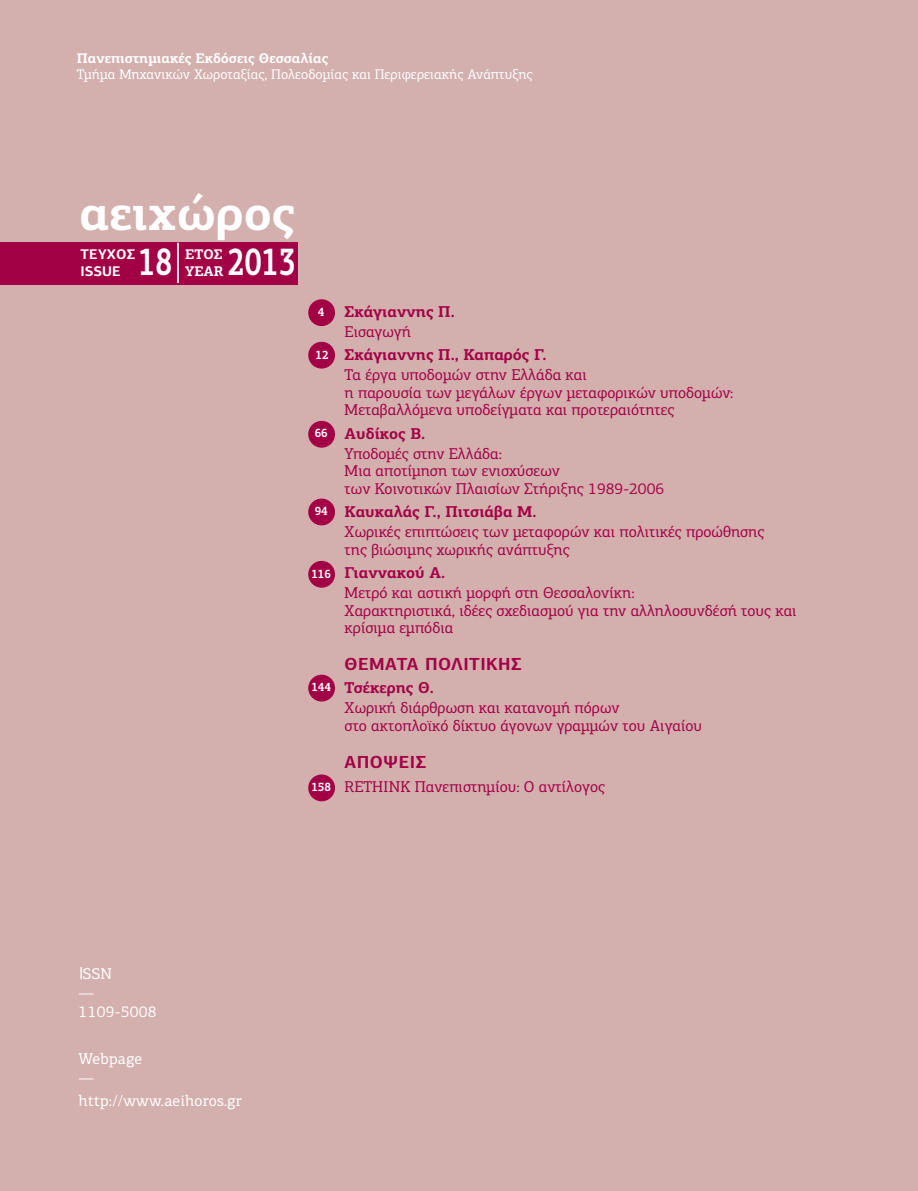
<style>
.page{position:relative;width:918px;height:1191px;background:#d3afad}
.page>*{position:absolute;margin:0;border:0;box-sizing:border-box;transform-origin:0 0}
.t1{font:700 49px "PF Centro Slab Pro";color:#fff}
.t2{font:700 39.38px "PF Centro Slab Pro";color:#fff;scale:.72 1}
.t3{font:700 17.5px "PF Centro Sans Pro";letter-spacing:.025em;color:#a30146}
.t4{font:15.75px/17.5px "PF Centro Slab Pro";color:#a30146}
.t5{font:700 15.75px "PF Centro Slab Pro";color:#a30146}
.t6{font:15.75px/19.2px "PF Centro Slab Pro";letter-spacing:.015em;color:#fff}
.t7{font:14px "PF Centro Slab Pro";color:#fff}
.t8{font:700 14px "PF Centro Slab Pro";color:#fff}
.t9{font:700 14px/16.1px "PF Centro Sans Pro";letter-spacing:.015em;color:#fff}
.t10{font:700 12.25px "PF Centro Slab Pro";color:#fff;scale:.9 1}
.s1{font-family:"UB Future";font-size:19.25px}
</style>
<div class="page">
<div style="left:308px;top:674px;width:27px;height:27px;background:#a30146;border-radius:50%"></div>
<div style="left:308px;top:561px;width:27px;height:26px;background:#a30146;border-radius:50%"></div>
<div style="left:308px;top:421px;width:27px;height:27px;background:#a30146;border-radius:50%"></div>
<div style="left:308px;top:342px;width:27px;height:26px;background:#a30146;border-radius:50%"></div>
<div style="left:308px;top:498px;width:27px;height:27px;background:#a30146;border-radius:50%"></div>
<div style="left:308px;top:299px;width:27px;height:27px;background:#a30146;border-radius:50%"></div>
<div style="left:0;top:242px;width:298px;height:42px;background:#a30146"></div>
<hr style="left:177px;top:243px;width:2px;height:40px;background:#fff">
<div style="left:308px;top:774px;width:27px;height:27px;background:#a30146;border-radius:50%"></div>
<p class="t8" style="left:77px;top:49px;width:253px">Πανεπιστημιακές Εκδόσεις Θεσσαλίας</p>
<p class="t7" style="left:77px;top:66px;width:457px">Τμήμα Μηχανικών Χωροταξίας, Πολεοδομίας και Περιφερειακής Ανάπτυξης</p>
<h1 class="t1" style="left:80px;top:182px;width:217px">αειχώρος</h1>
<p class="t9" style="left:81px;top:246px;width:56px">ΤΕΥΧΟΣ<br>ISSUE</p>
<p class="t8" style="left:185px;top:246px;width:39px">ΕΤΟΣ</p>
<h2 class="t2" style="left:139px;top:236px;width:49px">18</h2>
<h2 class="t2" style="left:228px;top:236px;width:96px">2013</h2>
<p class="t8" style="left:185px;top:262px;width:40px">YEAR</p>
<p class="t10" style="left:318px;top:304px;width:9px">4</p>
<p class="t10" style="left:316px;top:347px;width:16px">12</p>
<p class="t10" style="left:315px;top:425px;width:16px">66</p>
<p class="t10" style="left:315px;top:503px;width:16px">94</p>
<p class="t10" style="left:311px;top:566px;width:23px">116</p>
<p class="t10" style="left:311px;top:679px;width:23px">144</p>
<p class="t10" style="left:311px;top:779px;width:23px">158</p>
<p class="t5" style="left:345px;top:301px;width:112px">Σκάγιαννης Π.</p>
<p class="t4" style="left:345px;top:322px;width:68px">Εισαγωγή</p>
<p class="t5" style="left:345px;top:345px;width:203px">Σκάγιαννης Π., Καπαρός Γ.</p>
<p class="t4" style="left:345px;top:366px;width:390px">Τα έργα υποδομών στην Ελλάδα και<br>η παρουσία των μεγάλων έργων μεταφορικών υποδομών:<br>Mεταβαλλόμενα υποδείγματα και προτεραιότητες</p>
<p class="t5" style="left:345px;top:423px;width:82px">Αυδίκος Β.</p>
<p class="t4" style="left:345px;top:444px;width:321px">Υποδομές στην Ελλάδα:<br>Μια αποτίμηση των ενισχύσεων<br>των Κοινοτικών Πλαισίων Στήριξης 1989-2006</p>
<p class="t5" style="left:345px;top:501px;width:193px">Καυκαλάς Γ., Πιτσιάβα Μ.</p>
<p class="t4" style="left:345px;top:523px;width:421px">Χωρικές επιπτώσεις των μεταφορών και πολιτικές προώθησης της βιώσιμης χωρικής ανάπτυξης</p>
<p class="t5" style="left:345px;top:562px;width:102px">Γιαννακού Α.</p>
<p class="t4" style="left:345px;top:584px;width:453px">Μετρό και αστική μορφή στη Θεσσαλονίκη:<br>Χαρακτηριστικά, ιδέες σχεδιασμού για την αλληλοσυνδέσή τους και κρίσιμα εμπόδια</p>
<p class="t3" style="left:345px;top:652px;width:179px">ΘΕΜΑΤΑ ΠΟΛΙΤΙΚΗΣ</p>
<p class="t5" style="left:345px;top:678px;width:91px">Τσέκερης Θ.</p>
<p class="t4" style="left:345px;top:699px;width:359px">Χωρική διάρθρωση και κατανομή πόρων<br>στο ακτοπλοϊκό δίκτυο άγονων γραμμών του Aιγαίου</p>
<p class="t3" style="left:345px;top:750px;width:83px">ΑΠΟΨΕΙΣ</p>
<p class="t4" style="left:345px;top:778px;width:262px">RETHINK Πανεπιστημίου: Ο αντίλογος</p>
<p class="t6" style="left:79px;top:963px;width:79px"><span class="s1">I</span>SSN<br>—<br>1109-5008</p>
<p class="t6" style="left:79px;top:1048px;width:65px">Webpage —</p>
<p class="t6" style="left:79px;top:1090px;width:165px">http://www.aeihoros.gr</p>
</div>
